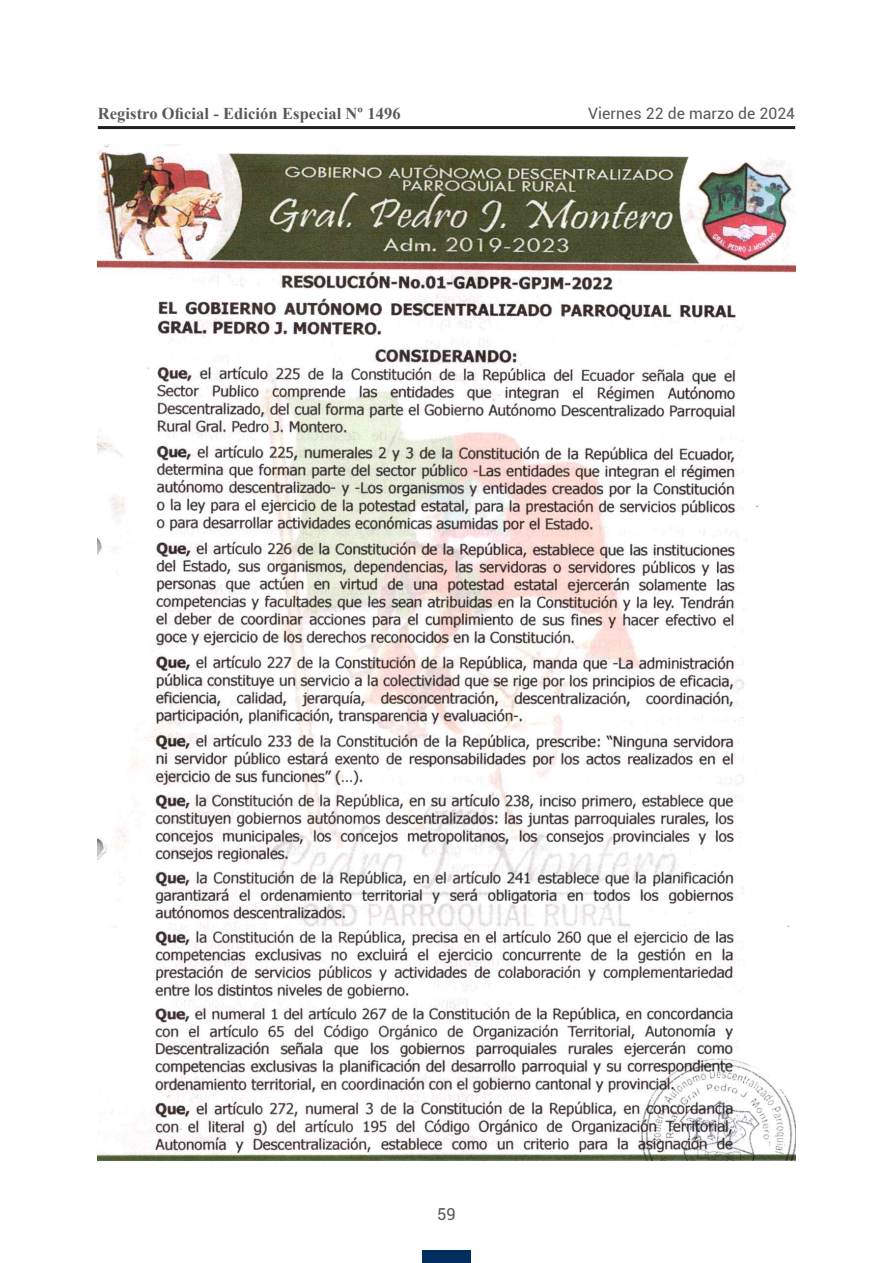
<style>
.page{position:relative;width:893px;height:1263px;background:#fff}
.page>*{position:absolute;margin:0;border:0;box-sizing:border-box;transform-origin:0 0}
.t1{font:700 16.5px "Times New Roman";letter-spacing:.005em;color:#57585a}
.t2{font:16.5px "Roboto";color:#57585a}
.t3{font:15.75px "Roboto";letter-spacing:.005em;color:#57585a}
</style>
<div class="page">
<hr style="left:98px;top:126px;width:697px;height:3px;background:#231f20">
<div style="left:422px;top:1250px;width:49px;height:13px;background:#002e5e"></div>
<img style="left:98px;top:145px;width:697px;height:1016px">
<p class="t1" style="left:98px;top:102px;width:304px">Registro Oficial - Edición Especial Nº 1496</p>
<p class="t3" style="left:588px;top:102px;width:208px">Viernes 22 de marzo de 2024</p>
<p class="t2" style="left:437px;top:1203px;width:20px">59</p>
</div>
